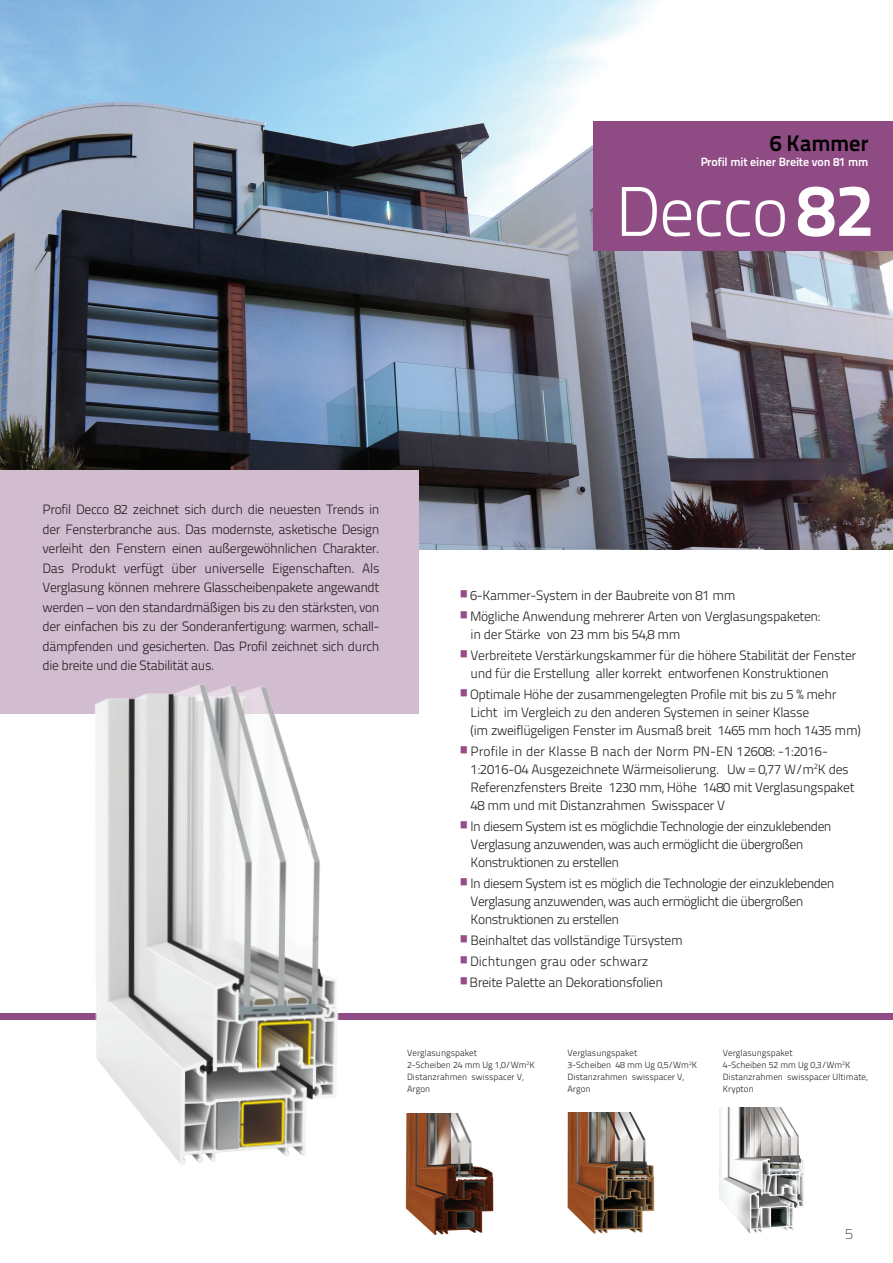
<style>
.page{position:relative;width:893px;height:1263px;background:#fff}
.page>*{position:absolute;margin:0;border:0;box-sizing:border-box;transform-origin:0 0}
.t1{font:300 70.05px "Titillium Text 22 L";letter-spacing:-.02em;color:#fff}
.t2{font:700 22.5px "Titillium Text 22 L";letter-spacing:-.01em;color:#000001}
.t3{font:100 15px "Titillium Text 22 L";color:#231f20}
.t4{font:300 13.5px/19.5px "Titillium Text 22 L";letter-spacing:-.025em;color:#231f20}
.t5{font:300 13.5px "Titillium Text 22 L";color:#231f20}
.t6{font:700 12px "Titillium Text 22 L";letter-spacing:-.01em;color:#fff}
.t7{font:300 9px/12px "Titillium Text 22 L";color:#231f20}
.s1{font-weight:700;font-size:73.35px}
.s2{font-weight:700;font-size:25.5px;color:#964e89}
</style>
<div class="page">
<img style="left:0;top:0;width:893px;height:550px">
<div style="left:0;top:1013px;width:893px;height:6px;background:#8f4b84"></div>
<div style="left:0;top:470px;width:419px;height:243px;background:#d2bcd0"></div>
<img style="left:15px;top:684px;width:363px;height:481px">
<img style="left:405px;top:1113px;width:89px;height:122px">
<img style="left:719px;top:1108px;width:86px;height:126px">
<img style="left:567px;top:1112px;width:88px;height:122px">
<div style="left:593px;top:121px;width:300px;height:130px;background:#8f4b84"></div>
<h2 class="t2" style="left:770px;top:126px;width:100px">6 Kammer</h2>
<p class="t6" style="left:700px;top:152px;width:170px">Profil mit einer Breite von 81 mm</p>
<h1 class="t1" style="left:615px;top:160px;width:260px">Decco<span class="s1">82</span></h1>
<p class="t4" style="left:43px;top:499px;width:339px;text-align:justify">Profil Decco 82 zeichnet sich durch die neuesten Trends in der Fensterbranche aus. Das modernste, asketische Design verleiht den Fenstern einen außergewöhnlichen Charakter.<br>Das Produkt verfügt über universelle Eigenschaften. Als Verglasung können mehrere Glasscheibenpakete angewandt werden – von den standardmäßigen bis zu den stärksten, von der einfachen bis zu der Sonderanfertigung: warmen, schall&shy;dämpfenden und gesicherten. Das Profil zeichnet sich durch die breite und die Stabilität aus.</p>
<p class="t4" style="left:457px;top:584px;width:280px"><span class="s2">•</span>6-Kammer-System in der Baubreite von 81 mm</p>
<p class="t4" style="left:457px;top:605px;width:365px"><span class="s2">•</span>Mögliche Anwendung mehrerer Arten von Verglasungspaketen:</p>
<p class="t4" style="left:471px;top:623px;width:211px">in der Stärke von 23 mm bis 54,8 mm</p>
<p class="t4" style="left:471px;top:645px;width:387px;line-height:18px;text-indent:-14px"><span class="s2">•</span>Verbreitete Verstärkungskammer für die höhere Stabilität der Fenster und für die Erstellung aller korrekt entworfenen Konstruktionen</p>
<p class="t4" style="left:471px;top:684px;width:392px;line-height:18px;text-indent:-14px"><span class="s2">•</span>Optimale Höhe der zusammengelegten Profile mit bis zu 5 % mehr<br>Licht im Vergleich zu den anderen Systemen in seiner Klasse<br>(im zweiflügeligen Fenster im Ausmaß breit 1465 mm hoch 1435 mm)</p>
<p class="t5" style="left:457px;top:741px;width:372px"><span class="s2">•</span>Profile in der Klasse B nach der Norm PN-EN 12608: -1:2016-</p>
<p class="t4" style="left:471px;top:758px;width:380px">1:2016-04 Ausgezeichnete Wärmeisolierung. Uw = 0,77 W/m<sup>2</sup>K des</p>
<p class="t4" style="left:471px;top:776px;width:386px">Referenzfensters Breite 1230 mm, Höhe 1480 mit Verglasungspaket</p>
<p class="t4" style="left:471px;top:794px;width:256px">48 mm und mit Distanzrahmen Swisspacer V</p>
<p class="t4" style="left:471px;top:816px;width:363px;line-height:18px;text-indent:-14px"><span class="s2">•</span>In diesem System ist es möglichdie Technologie der einzuklebenden<br>Verglasung anzuwenden, was auch ermöglicht die übergroßen<br>Konstruktionen zu erstellen</p>
<p class="t4" style="left:471px;top:873px;width:365px;line-height:18px;text-indent:-14px"><span class="s2">•</span>In diesem System ist es möglich die Technologie der einzuklebenden<br>Verglasung anzuwenden, was auch ermöglicht die übergroßen<br>Konstruktionen zu erstellen</p>
<p class="t4" style="left:457px;top:929px;width:227px"><span class="s2">•</span>Beinhaltet das vollständige Türsystem</p>
<p class="t5" style="left:457px;top:951px;width:193px"><span class="s2">•</span>Dichtungen grau oder schwarz</p>
<p class="t4" style="left:457px;top:971px;width:207px"><span class="s2">•</span>Breite Palette an Dekorationsfolien</p>
<p class="t7" style="left:407px;top:1046px;width:129px">Verglasungspaket<br>2-Scheiben 24 mm Ug 1,0/Wm<sup>2</sup>K<br>Distanzrahmen swisspacer V,<br>Argon</p>
<p class="t7" style="left:567px;top:1046px;width:131px">Verglasungspaket<br>3-Scheiben 48 mm Ug 0,5/Wm<sup>2</sup>K<br>Distanzrahmen swisspacer V,<br>Argon</p>
<p class="t7" style="left:723px;top:1046px;width:146px">Verglasungspaket<br>4-Scheiben 52 mm Ug 0,3/Wm<sup>2</sup>K<br>Distanzrahmen swisspacer Ultimate,<br>Krypton</p>
<p class="t3" style="left:845px;top:1223px;width:9px">5</p>
</div>
